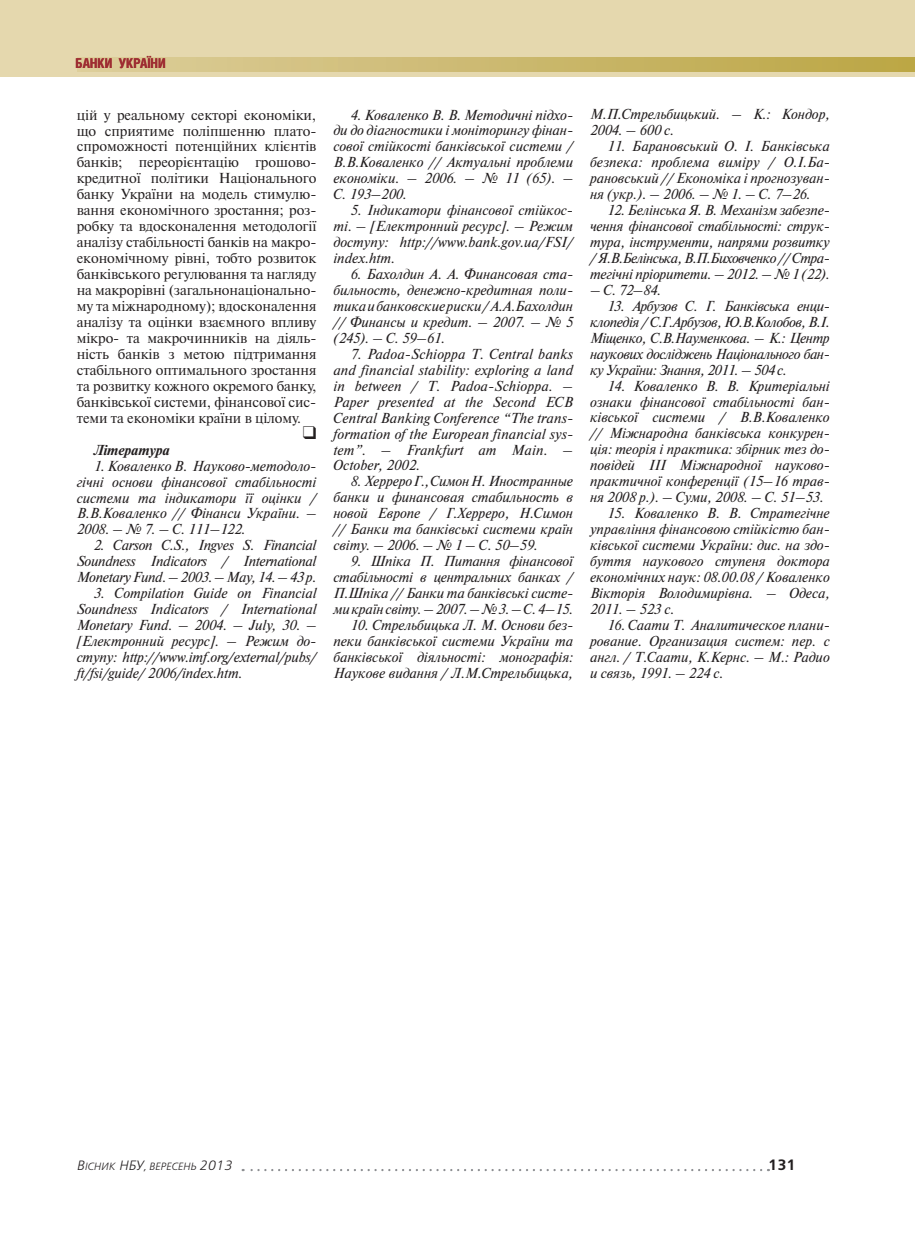
<style>
.page{position:relative;width:915px;height:1234px;background:#fff}
.page>*{position:absolute;margin:0;border:0;box-sizing:border-box;transform-origin:0 0}
.t1{font:15px "Free Set Demi Bold C";color:#231f20}
.t2{font:italic 14.4px/15.9px "Newton C";letter-spacing:-.005em;color:#231f20;text-align:justify}
.t3{font:14.4px/15.9px "Newton C";letter-spacing:-.005em;color:#231f20;text-align:justify}
.t4{font:italic 700 14.4px "Newton C";letter-spacing:-.005em;color:#231f20}
.t5{font:700 13.5px "Helios Cond";color:#9e2d32}
.t6{font:italic 10.5px "Free Set Light C";color:#231f20}
.s1{font-size:13.5px}
</style>
<div class="page">
<div style="left:0;top:0;width:914px;height:77px;background:#e5d8ae"></div>
<svg style="left:78px;top:57px;width:836px;height:14px;background:#cbb96f"></svg>
<svg style="left:242px;top:1169px;width:519px;height:1px"></svg>
<p class="t5" style="left:75px;top:58px;width:92px">БАНКИ УКРАЇНИ</p>
<p class="t3" style="left:77px;top:108px;width:241px">цій у реальному секторі економіки, що сприятиме поліпшенню плато&shy;спроможності потенційних клієнтів банків; переорієнтацію грошово&shy;кредитної політики Національного банку України на модель стимулю&shy;вання економічного зростання; роз&shy;робку та вдосконалення методології аналізу стабільності банків на макро&shy;економічному рівні, тобто розвиток банківського регулювання та нагляду на макрорівні (загальнонаціонально&shy;му та міжнародному); вдосконалення аналізу та оцінки взаємного впливу мікро- та макрочинників на діяль&shy;ність банків з метою підтримання стабільного оптимального зростання та розвитку кожного окремого банку, банківської системи, фінансової сис&shy;теми та економіки країни в цілому.</p>
<p class="t4" style="left:94px;top:444px;width:78px">Література</p>
<p class="t2" style="left:77px;top:459px;width:241px;text-indent:17px">1. Коваленко В. Науково-мето до ло&shy;гічні основи фінансової стабільності системи та індикатори її оцінки / В. В. Коваленко // Фінанси України. – 2008. – № 7. – С. 111–122.</p>
<p class="t2" style="left:77px;top:538px;width:241px;text-indent:17px">2. Carson C. S., Ingves S. Financial Soundness Indicators / International Monetary Fund. – 2003. – May, 14. – 43 p.</p>
<p class="t2" style="left:77px;top:586px;width:241px;text-indent:17px">3. Compilation Guide on Financial Soundness Indicators / International Monetary Fund. – 2004. – July, 30. – [Електронний ресурс]. – Режим до&shy;ступу: http://www.imf.org/external/pubs/ ft/fsi/guide/ 2006/index.htm.</p>
<p class="t2" style="left:333px;top:108px;width:241px;text-indent:17px">4. Коваленко В. В. Методичні підхо&shy;ди до діагностики і моніторингу фінан&shy;сової стійкості банківської системи / В. В.Коваленко // Актуальні проблеми економіки. – 2006. – № 11 (65). – С. 193–200.</p>
<p class="t2" style="left:333px;top:204px;width:241px;text-indent:17px">5. Індикатори фінансової стійкос&shy;ті. – [Електронний ресурс]. – Режим доступу: http://www.bank.gov.ua/FSI/ index.htm.</p>
<p class="t2" style="left:333px;top:267px;width:241px;text-indent:17px">6. Бахолдин А. А. Финансовая ста&shy;бильность, денежно-кредитная поли&shy;тика и банковские риски / А. А. Бахолдин // Финансы и кредит. – 2007. – № 5 (245). – С. 59–61.</p>
<p class="t2" style="left:333px;top:347px;width:241px;text-indent:17px">7. Padoa-Schioppa T. Central banks and financial stability: exploring a land in between / Т. Padoa-Schioppa. – Рaper presented at the Second ECB Central Banking Conference “The trans&shy;formation of the European financial sys&shy;tem”. – Frankfurt am Main. – October, 2002.</p>
<p class="t2" style="left:333px;top:475px;width:241px;text-indent:17px">8. Херреро Г., Симон Н. Иностранные банки и финансовая стабильность в новой Европе / Г. Херреро, Н. Симон // Банки та банківські системи країн світу. – 2006. – № 1 – C. 50–59.</p>
<p class="t2" style="left:333px;top:554px;width:241px;text-indent:17px">9. Шпіка П. Питання фінансової стабільності в центральних банках / П. Шпіка // Банки та банківські систе&shy;ми країн світу. – 2007. – № 3. – C. 4–15.</p>
<p class="t2" style="left:333px;top:618px;width:241px;text-indent:17px">10. Стрельбицька Л. М. Основи без&shy;пеки банківської системи України та банківської діяльності: монографія:<br>Наукове видання / Л. М.Стрельбицька,</p>
<p class="t2" style="left:590px;top:108px;width:241px">М. П.Стрельбицький. – К.: Кондор,<br>2004. – 600 c.</p>
<p class="t2" style="left:590px;top:140px;width:241px;text-indent:17px">11. Барановський О. І. Банків ська безпека: проблема виміру / О. І. Ба&shy;рановський // Економіка і прогнозуван&shy;ня (укр.). – 2006. – № 1. – C. 7–26.</p>
<p class="t2" style="left:590px;top:203px;width:241px;text-indent:17px">12. Белінська Я. В. Механізм забезпе&shy;чення фінансової стабільності: струк&shy;тура, інструменти, напрями розвитку / Я. В.Белінська, В. П.Биховченко // Стра&shy;тегічні пріоритети. – 2012. – № 1 (22).</p>
<p class="t2" style="left:590px;top:283px;width:72px">– С. 72–84.</p>
<p class="t2" style="left:590px;top:299px;width:241px;text-indent:17px">13. Арбузов С. Г. Банківська енц и&shy;клопедія / С. Г.Арбузов, Ю. В.Колобов, В. І.<br>Міщенко, С. В.Науменкова. – К.: Центр наукових досліджень Націонал ьного бан&shy;ку України: Знання, 2011. – 504 с.</p>
<p class="t2" style="left:590px;top:379px;width:241px;text-indent:17px">14. Коваленко В. В. Критеріальні ознаки фінансової стабільності бан&shy;ківської системи / В. В.Ко валенко // Міжна родна банківська конкурен&shy;ція: теорія і практика: збірник тез до&shy;повідей ІІІ Міжнародної науково&shy;практичної конференції (15–16 трав&shy;ня 2008 р.). – Суми, 2008. – С. 51–53.</p>
<p class="t2" style="left:590px;top:506px;width:241px;text-indent:17px">15. Коваленко В. В. Стратегічне управління фінансовою стійкістю бан&shy;ківської системи України: дис. на здо&shy;буття наукового ступеня доктора економічних наук: 08.00.08 / Коваленко Вікторія Володимирівна. – Одеса, 2011. – 523 с.</p>
<p class="t2" style="left:590px;top:618px;width:241px;text-indent:17px">16. Саати Т. Аналитическое плани&shy;рование. Организация систем: пер. с англ. / Т. Саати, К. Кернс. – М.: Радио и связь, 1991. – 224 с.</p>
<p class="t6" style="left:77px;top:1161px;width:157px"><span class="s1">В</span>ІСНИК <span class="s1">НБУ</span>, ВЕРЕСЕНЬ <span class="s1">2013</span></p>
<p class="t1" style="left:767px;top:1158px;width:29px">131</p>
</div>
